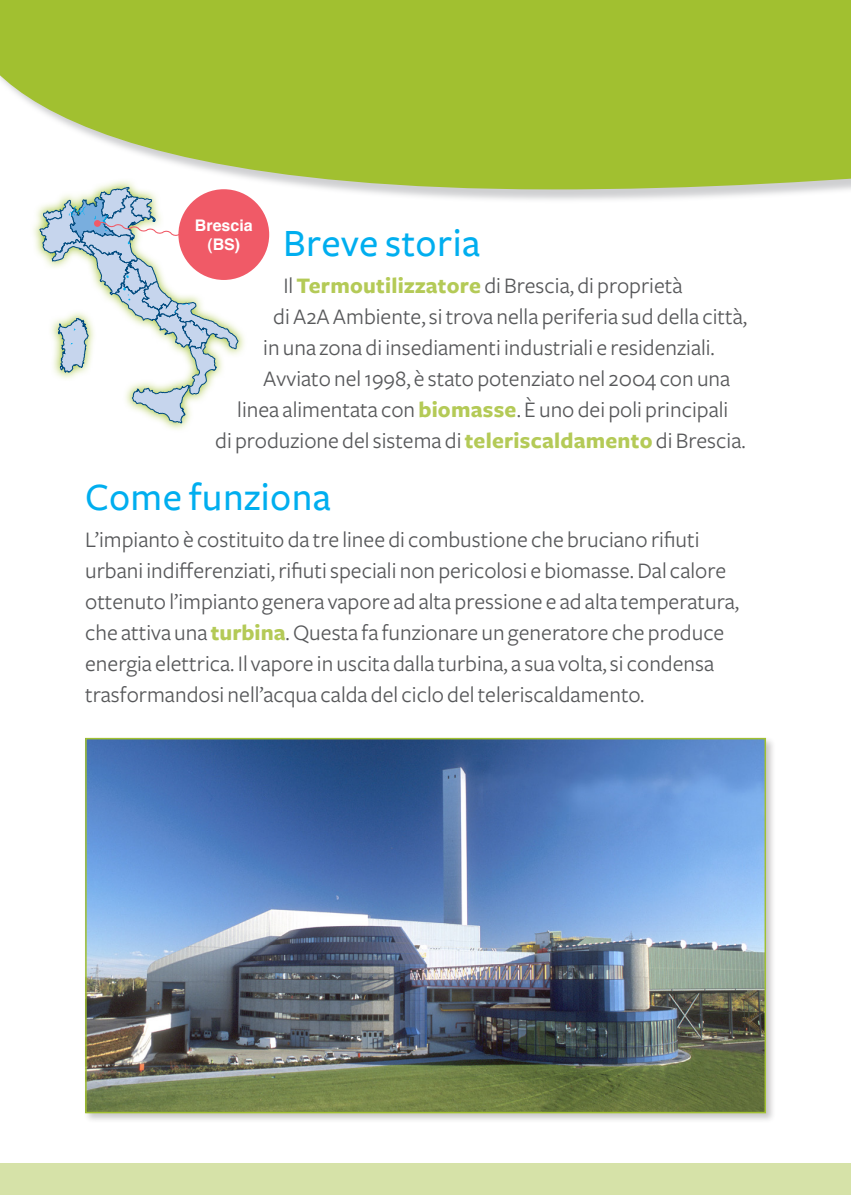
<style>
.page{position:relative;width:851px;height:1195px;background:#fff}
.page>*{position:absolute;margin:0;border:0;box-sizing:border-box;transform-origin:0 0}
.t1{font:500 40px "Freight Sans";letter-spacing:.01em;color:#00aeef}
.t2{font:23px/31px "Freight Sans";color:#57585a}
.t3{font:700 16px/19.2px "Helvetica";color:#fff;text-align:center}
.s1{font-weight:700;color:#b4ca57}
</style>
<div class="page">
<div style="left:0;top:1162px;width:850px;height:33px;background:#d6e2a8"></div>
<div style="left:0;top:0;width:850px;height:203px;background:#a8a9ad;opacity:.55"></div>
<svg style="left:0;top:0;width:850px;height:190px;background:#a8c441"></svg>
<svg style="left:30px;top:178px;width:218px;height:252px"></svg>
<div style="left:178px;top:189px;width:91px;height:91px;background:#f05a67;border-radius:50%"></div>
<svg style="left:39px;top:187px;width:199px;height:236px"></svg>
<div style="left:83px;top:735px;width:692px;height:388px;background:#231f20;opacity:.25"></div>
<img style="left:88px;top:741px;width:674px;height:369px">
<div style="left:85px;top:738px;width:680px;height:375px;border:2px solid #a1c030"></div>
<p class="t3" style="left:195px;top:216px;width:59px">Brescia (BS)</p>
<h1 class="t1" style="left:283px;top:221px;width:198px">Breve storia</h1>
<p class="t2" style="left:283px;top:271px;width:400px">Il <span class="s1">Termoutilizzatore</span> di Brescia, di proprietà</p>
<p class="t2" style="left:273px;top:302px;width:475px">di A2A Ambiente, si trova nella periferia sud della città,</p>
<p class="t2" style="left:263px;top:333px;width:453px">in una zona di insediamenti industriali e residenziali.</p>
<p class="t2" style="left:263px;top:364px;width:468px">Avviato nel 1998, è stato potenziato nel 2004 con una</p>
<p class="t2" style="left:237px;top:395px;width:492px">linea alimentata con <span class="s1">biomasse</span>. È uno dei poli principali</p>
<p class="t2" style="left:215px;top:426px;width:532px">di produzione del sistema di <span class="s1">teleriscaldamento</span> di Brescia.</p>
<h1 class="t1" style="left:85px;top:475px;width:247px">Come funziona</h1>
<p class="t2" style="left:85px;top:524px;width:655px">L’impianto è costituito da tre linee di combustione che bruciano rifiuti urbani indifferenziati, rifiuti speciali non pericolosi e biomasse. Dal calore ottenuto l’impianto genera vapore ad alta pressione e ad alta temperatura, che attiva una <span class="s1">turbina</span>. Questa fa funzionare un generatore che produce energia elettrica. Il vapore in uscita dalla turbina, a sua volta, si condensa trasformandosi nell’acqua calda del ciclo del teleriscaldamento.</p>
</div>
